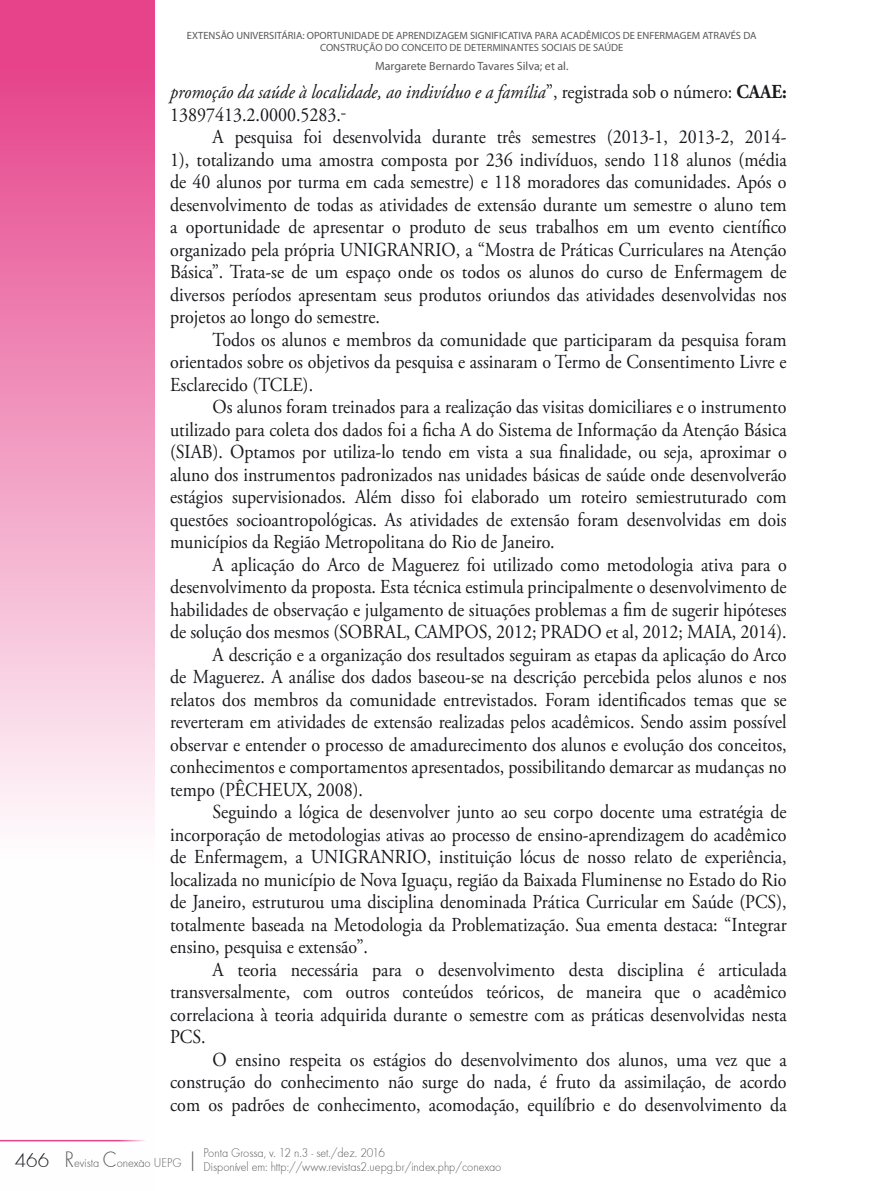
<style>
.page{position:relative;width:893px;height:1191px;background:#fff}
.page>*{position:absolute;margin:0;border:0;box-sizing:border-box;transform-origin:0 0}
.t1{font:19.8px/22.5px "Adobe Garamond Pro";color:#1a171c;text-align:justify;scale:.91 1}
.t2{font:italic 19.8px/22.5px "Adobe Garamond Pro";color:#1a171c;scale:.91 1}
.t3{font:13.2px/14.4px "Futura TEE Ligh";color:#58585a;scale:.91 1}
.t4{font:12px "Myriad Pro";color:#58585a}
.t5{font:10.5px/12.6px "Myriad Pro";color:#58585a;text-align:center}
.s1{font-style:normal}
.s2{font-weight:700;font-style:normal}
.s3{font-size:23.1px}
.s4{font-size:21px;color:#1a171c}
</style>
<div class="page">
<svg style="left:0;top:0;width:155px;height:1142px"></svg>
<hr style="left:0;top:1139px;width:149px;height:2px;background:#e6438b">
<p class="t5" style="left:187px;top:29px;width:571px">EXTENSÃO UNIVERSITÁRIA: OPORTUNIDADE DE APRENDIZAGEM SIGNIFICATIVA PARA ACADÊMICOS DE ENFERMAGEM ATRAVÉS DA<br>CONSTRUÇÃO DO CONCEITO DE DETERMINANTES SOCIAIS DE SAÚDE</p>
<p class="t4" style="left:375px;top:58px;width:195px">Margarete Bernardo Tavares Silva; et al.</p>
<p class="t2" style="left:170px;top:81px;width:679px">promoção da saúde à localidade, ao indivíduo e a família<span class="s1">”, registrada sob o número:</span> <span class="s2">CAAE:<br></span><span class="s1">13897413.2.0000.5283.</span></p>
<p class="t1" style="left:170px;top:126px;width:679px;text-indent:43px">A pesquisa foi desenvolvida durante três semestres (2013-1, 2013-2, 2014- 1), totalizando uma amostra composta por 236 indivíduos, sendo 118 alunos (média de 40 alunos por turma em cada semestre) e 118 moradores das comunidades. Após o desenvolvimento de todas as atividades de extensão durante um semestre o aluno tem a oportunidade de apresentar o produto de seus trabalhos em um evento científico organizado pela própria UNIGRANRIO, a “Mostra de Práticas Curriculares na Atenção Básica”. Trata-se de um espaço onde os todos os alunos do curso de Enfermagem de diversos períodos apresentam seus produtos oriundos das atividades desenvolvidas nos projetos ao longo do semestre.</p>
<p class="t1" style="left:170px;top:329px;width:679px;text-indent:43px">Todos os alunos e membros da comunidade que participaram da pesquisa foram orientados sobre os objetivos da pesquisa e assinaram o Termo de Consentimento Livre e Esclarecido (TCLE).</p>
<p class="t1" style="left:170px;top:396px;width:679px;text-indent:43px">Os alunos foram treinados para a realização das visitas domiciliares e o instrumento utilizado para coleta dos dados foi a ficha A do Sistema de Informação da Atenção Básica (SIAB). Optamos por utiliza-lo tendo em vista a sua finalidade, ou seja, aproximar o aluno dos instrumentos padronizados nas unidades básicas de saúde onde desenvolverão estágios supervisionados. Além disso foi elaborado um roteiro semiestruturado com questões socioantropológicas. As atividades de extensão foram desenvolvidas em dois municípios da Região Metropolitana do Rio de Janeiro.</p>
<p class="t1" style="left:213px;top:554px;width:632px">A aplicação do Arco de Maguerez foi utilizado como metodologia ativa para o</p>
<p class="t1" style="left:170px;top:576px;width:679px">desenvolvimento da proposta. Esta técnica estimula principalmente o desenvolvimento de</p>
<p class="t1" style="left:170px;top:599px;width:679px">habilidades de observação e julgamento de situações problemas a fim de sugerir hipóteses</p>
<p class="t1" style="left:170px;top:621px;width:679px">de solução dos mesmos (SOBRAL, CAMPOS, 2012; PRADO et al, 2012; MAIA, 2014).</p>
<p class="t1" style="left:213px;top:644px;width:632px">A descrição e a organização dos resultados seguiram as etapas da aplicação do Arco</p>
<p class="t1" style="left:170px;top:666px;width:679px">de Maguerez. A análise dos dados baseou-se na descrição percebida pelos alunos e nos</p>
<p class="t1" style="left:170px;top:689px;width:679px">relatos dos membros da comunidade entrevistados. Foram identificados temas que se</p>
<p class="t1" style="left:170px;top:711px;width:679px">reverteram em atividades de extensão realizadas pelos acadêmicos. Sendo assim possível</p>
<p class="t1" style="left:170px;top:734px;width:679px">observar e entender o processo de amadurecimento dos alunos e evolução dos conceitos,</p>
<p class="t1" style="left:170px;top:756px;width:679px">conhecimentos e comportamentos apresentados, possibilitando demarcar as mudanças no</p>
<p class="t1" style="left:170px;top:779px;width:214px">tempo (PÊCHEUX, 2008).</p>
<p class="t1" style="left:213px;top:801px;width:632px">Seguindo a lógica de desenvolver junto ao seu corpo docente uma estratégia de</p>
<p class="t1" style="left:170px;top:824px;width:679px">incorporação de metodologias ativas ao processo de ensino-aprendizagem do acadêmico</p>
<p class="t1" style="left:170px;top:846px;width:679px">de Enfermagem, a UNIGRANRIO, instituição lócus de nosso relato de experiência,</p>
<p class="t1" style="left:170px;top:869px;width:679px">localizada no município de Nova Iguaçu, região da Baixada Fluminense no Estado do Rio</p>
<p class="t1" style="left:170px;top:891px;width:679px">de Janeiro, estruturou uma disciplina denominada Prática Curricular em Saúde (PCS),</p>
<p class="t1" style="left:170px;top:914px;width:679px">totalmente baseada na Metodologia da Problematização. Sua ementa destaca: “Integrar</p>
<p class="t1" style="left:170px;top:936px;width:219px">ensino, pesquisa e extensão”.</p>
<p class="t1" style="left:213px;top:958px;width:632px">A teoria necessária para o desenvolvimento desta disciplina é articulada</p>
<p class="t1" style="left:170px;top:981px;width:679px">transversalmente, com outros conteúdos teóricos, de maneira que o acadêmico</p>
<p class="t1" style="left:170px;top:1003px;width:679px">correlaciona à teoria adquirida durante o semestre com as práticas desenvolvidas nesta</p>
<p class="t1" style="left:170px;top:1026px;width:41px">PCS.</p>
<p class="t1" style="left:213px;top:1048px;width:632px">O ensino respeita os estágios do desenvolvimento dos alunos, uma vez que a</p>
<p class="t1" style="left:170px;top:1071px;width:679px">construção do conhecimento não surge do nada, é fruto da assimilação, de acordo</p>
<p class="t1" style="left:170px;top:1093px;width:679px">com os padrões de conhecimento, acomodação, equilíbrio e do desenvolvimento da</p>
<p class="t3" style="left:203px;top:1145px;width:329px;text-indent:-63px">- <span class="s3">|</span> Ponta Grossa, v. 12 n.3 - set./dez. 2016<br>Disponível em: http://www.revistas2.uepg.br/index.php/conexao</p>
<p class="t3" style="left:15px;top:1155px;width:185px"><span class="s4">466</span> <span class="s3">R</span>evista <span class="s3">C</span>onexao UEPG</p>
</div>
